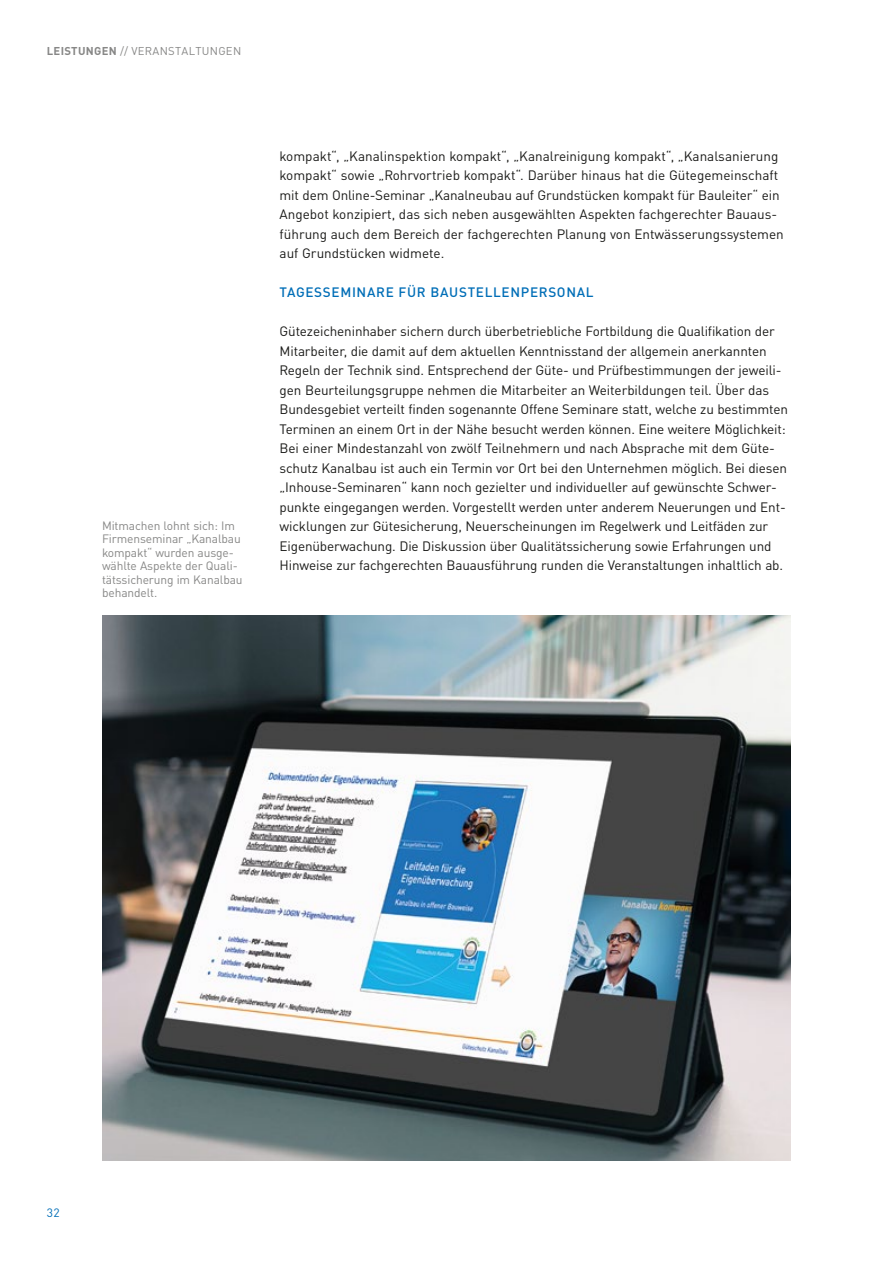
<style>
.page{position:relative;width:893px;height:1263px;background:#fff}
.page>*{position:absolute;margin:0;border:0;box-sizing:border-box;transform-origin:0 0}
.t1{font:13.5px/19.5px "DINOT";letter-spacing:-.01em;color:#1a1a18}
.t2{font:500 13.5px "DINOT";letter-spacing:.05em;color:#006eb7}
.t3{font:12px/13.5px "DINOT";letter-spacing:-.01em;color:#878786}
.t4{font:12px "DINOT";color:#006eb7}
.t5{font:11.25px "DINOT";letter-spacing:.025em;color:#878786}
.s1{font-weight:700}
</style>
<div class="page">
<img style="left:102px;top:615px;width:689px;height:546px">
<p class="t5" style="left:47px;top:44px;width:196px"><span class="s1">LEISTUNGEN</span> // VERANSTALTUNGEN</p>
<p class="t3" style="left:102px;top:519px;width:142px">Mitmachen lohnt sich: Im<br>Firmenseminar „Kanalbau kompakt“ wurden ausge&shy;wählte Aspekte der Quali&shy;tätssicherung im Kanalbau behandelt.</p>
<p class="t1" style="left:280px;top:146px;width:506px">kompakt“, „Kanalinspektion kompakt“, „Kanalreinigung kompakt“, „Kanalsanierung kompakt“ sowie „Rohrvortrieb kompakt“. Darüber hinaus hat die Gütegemeinschaft mit dem Online-Seminar „Kanalneubau auf Grundstücken kompakt für Bauleiter“ ein Angebot konzipiert, das sich neben ausgewählten Aspekten fachgerechter Bauaus&shy;führung auch dem Bereich der fachgerechten Planung von Entwässerungssystemen auf Grundstücken widmete.</p>
<p class="t2" style="left:280px;top:284px;width:315px">TAGESSEMINARE FÜR BAUSTELLENPERSONAL</p>
<p class="t1" style="left:280px;top:321px;width:510px">Gütezeicheninhaber sichern durch überbetriebliche Fortbildung die Qualifikation der Mitarbeiter, die damit auf dem aktuellen Kenntnisstand der allgemein anerkannten Regeln der Technik sind. Entsprechend der Güte- und Prüfbestimmungen der jeweili&shy;gen Beurteilungsgruppe nehmen die Mitarbeiter an Weiterbildungen teil. Über das Bundesgebiet verteilt finden sogenannte Offene Seminare statt, welche zu bestimmten Terminen an einem Ort in der Nähe besucht werden können. Eine weitere Möglichkeit:<br>Bei einer Mindestanzahl von zwölf Teilnehmern und nach Absprache mit dem Güte&shy;schutz Kanalbau ist auch ein Termin vor Ort bei den Unternehmen möglich. Bei diesen „Inhouse-Seminaren“ kann noch gezielter und individueller auf gewünschte Schwer&shy;punkte eingegangen werden. Vorgestellt werden unter anderem Neuerungen und Ent&shy;wicklungen zur Gütesicherung, Neuerscheinungen im Regelwerk und Leitfäden zur Eigenüberwachung. Die Diskussion über Qualitätssicherung sowie Erfahrungen und Hinweise zur fachgerechten Bauausführung runden die Veranstaltungen inhaltlich ab.</p>
<p class="t4" style="left:47px;top:1205px;width:14px">32</p>
</div>
